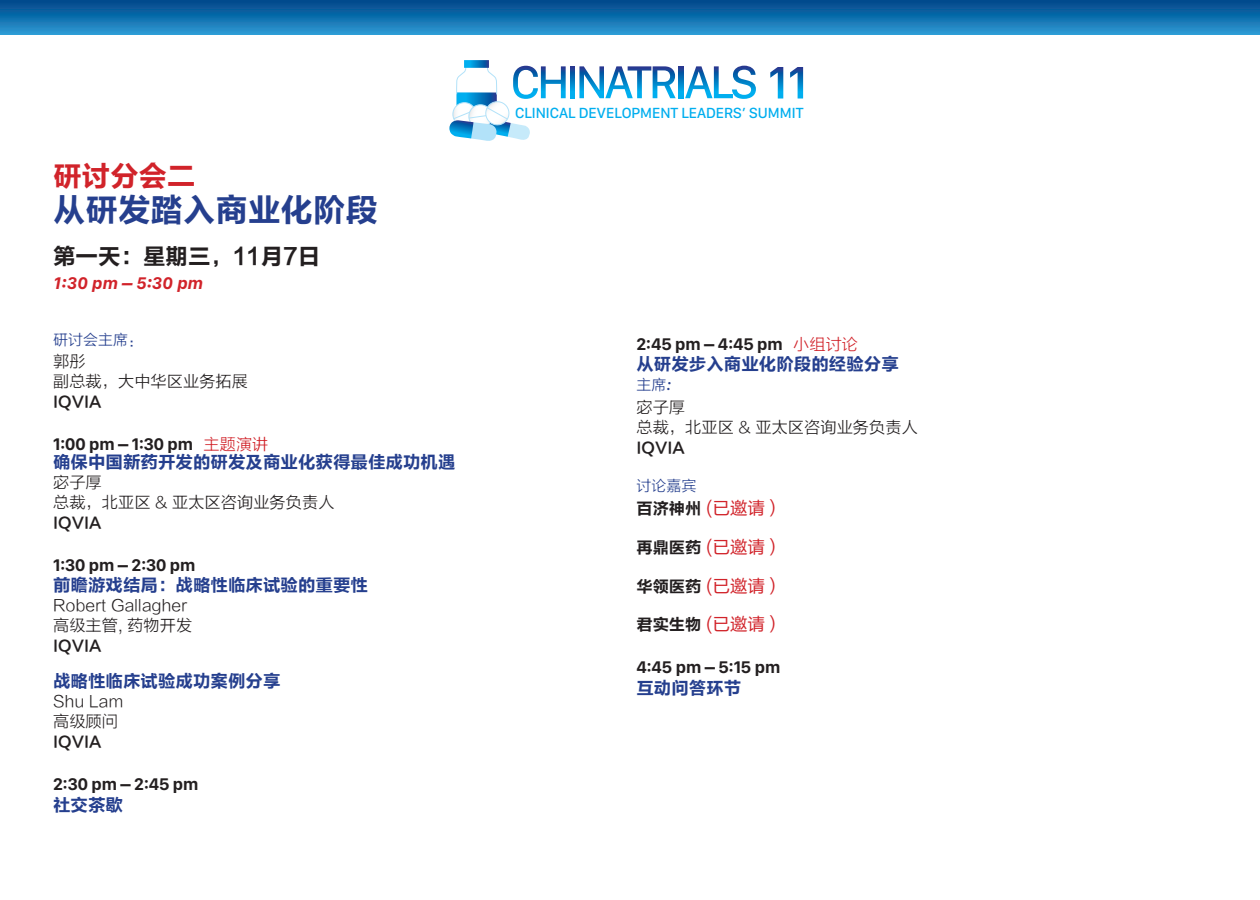
<style>
.page{position:relative;width:1260px;height:900px;background:#fff}
.page>*{position:absolute;margin:0;border:0;box-sizing:border-box;transform-origin:0 0}
.t1{font:32.5px "FZLTCHK GBK1 0";color:#253f8e}
.t2{font:28.75px "FZLTCHK GBK1 0";letter-spacing:-.01em;color:#d1232a}
.t3{font:22.5px "FZLTCHK GBK1 0";color:#231f20}
.t4{font:17.5px "FZLTCHK GBK1 0";color:#253f8e}
.t5{font:700 17.5px "San Francisco Display";color:#231f20}
.t6{font:17.5px "FZLTHK GBK1 0";color:#d1232a}
.t7{font:italic 700 17.5px "San Francisco Text";color:#d1232a}
.t8{font:16.25px/20px "FZLTXHK";color:#231f20}
.t9{font:500 15.25px "San Francisco Display";color:#00aeef}
.t10{font:15px "FZLTCHK GBK1 0";color:#231f20}
.t11{font:15px "FZLTXHK";color:#253f8e}
.s1{font-family:"FZLTXHK";font-weight:400;font-size:16.25px;color:#d1232a}
.s2{font-family:"San Francisco Text";font-style:italic;font-size:17.5px}
.s3{font-family:"FZLTCHK GBK1 0";font-size:16.25px;color:#231f20}
</style>
<div class="page">
<svg style="left:0;top:0;width:1260px;height:34px;background:#126ead"></svg>
<svg style="left:449px;top:60px;width:117px;height:81px"></svg>
<svg style="left:570px;top:66px;width:5px;height:32px"></svg>
<svg style="left:579px;top:66px;width:97px;height:32px"></svg>
<svg style="left:678px;top:66px;width:5px;height:32px"></svg>
<svg style="left:685px;top:66px;width:71px;height:33px"></svg>
<svg style="left:770px;top:67px;width:13px;height:32px"></svg>
<svg style="left:790px;top:67px;width:13px;height:32px"></svg>
<h2 class="t2" style="left:53px;top:160px;width:144px">研讨分会二</h2>
<h1 class="t1" style="left:53px;top:192px;width:327px">从研发踏入商业化阶段</h1>
<h3 class="t3" style="left:53px;top:244px;width:269px">第一天：星期三，11月7日</h3>
<p class="t7" style="left:53px;top:272px;width:152px">1:30 pm – 5:30 pm</p>
<p class="t11" style="left:53px;top:331px;width:91px">研讨会主席：</p>
<p class="t8" style="left:53px;top:352px;width:196px">郭彤<br>副总裁，大中华区业务拓展</p>
<p class="t10" style="left:53px;top:394px;width:50px">IQVIA</p>
<p class="t5" style="left:53px;top:434px;width:217px">1:00 pm – 1:30 pm <span class="s1">主题演讲</span></p>
<p class="t4" style="left:53px;top:452px;width:404px">确保中国新药开发的研发及商业化获得最佳成功机遇</p>
<p class="t8" style="left:53px;top:473px;width:283px">宓子厚<br>总裁，北亚区 &amp; 亚太区咨询业务负责人</p>
<p class="t10" style="left:53px;top:514px;width:50px">IQVIA</p>
<p class="t5" style="left:53px;top:554px;width:144px">1:30 pm – 2:30 pm</p>
<p class="t4" style="left:53px;top:575px;width:317px">前瞻游戏结局：战略性临床试验的重要性</p>
<p class="t8" style="left:53px;top:596px;width:141px">Robert Gallagher高级主管, 药物开发</p>
<p class="t10" style="left:53px;top:638px;width:50px">IQVIA</p>
<p class="t4" style="left:53px;top:672px;width:229px">战略性临床试验成功案例分享</p>
<p class="t8" style="left:53px;top:692px;width:72px">Shu Lam高级顾问</p>
<p class="t10" style="left:53px;top:734px;width:50px">IQVIA</p>
<p class="t5" style="left:53px;top:774px;width:147px">2:30 pm – 2:45 pm</p>
<p class="t4" style="left:53px;top:795px;width:71px">社交茶歇</p>
<p class="t9" style="left:515px;top:104px;width:290px">CLINICAL DEVELOPMENT LEADERS’ SUMMIT</p>
<p class="t5" style="left:636px;top:333px;width:223px">2:45 pm – 4:45 pm <span class="s1">小组讨论</span></p>
<p class="t4" style="left:636px;top:354px;width:264px">从研发步入商业化阶段的经验分享</p>
<p class="t11" style="left:636px;top:376px;width:36px">主席<span class="s2">:</span></p>
<p class="t8" style="left:636px;top:397px;width:283px">宓子厚<br>总裁，北亚区 &amp; 亚太区咨询业务负责人</p>
<p class="t10" style="left:636px;top:439px;width:50px">IQVIA</p>
<p class="t11" style="left:636px;top:478px;width:61px">讨论嘉宾</p>
<p class="t6" style="left:636px;top:498px;width:148px"><span class="s3">百济神州</span> (已邀请）</p>
<p class="t6" style="left:636px;top:537px;width:148px"><span class="s3">再鼎医药</span> (已邀请）</p>
<p class="t6" style="left:636px;top:576px;width:148px"><span class="s3">华领医药</span> (已邀请）</p>
<p class="t6" style="left:636px;top:615px;width:148px"><span class="s3">君实生物</span> (已邀请）</p>
<p class="t5" style="left:636px;top:656px;width:145px">4:45 pm – 5:15 pm</p>
<p class="t4" style="left:636px;top:679px;width:106px">互动问答环节</p>
</div>
